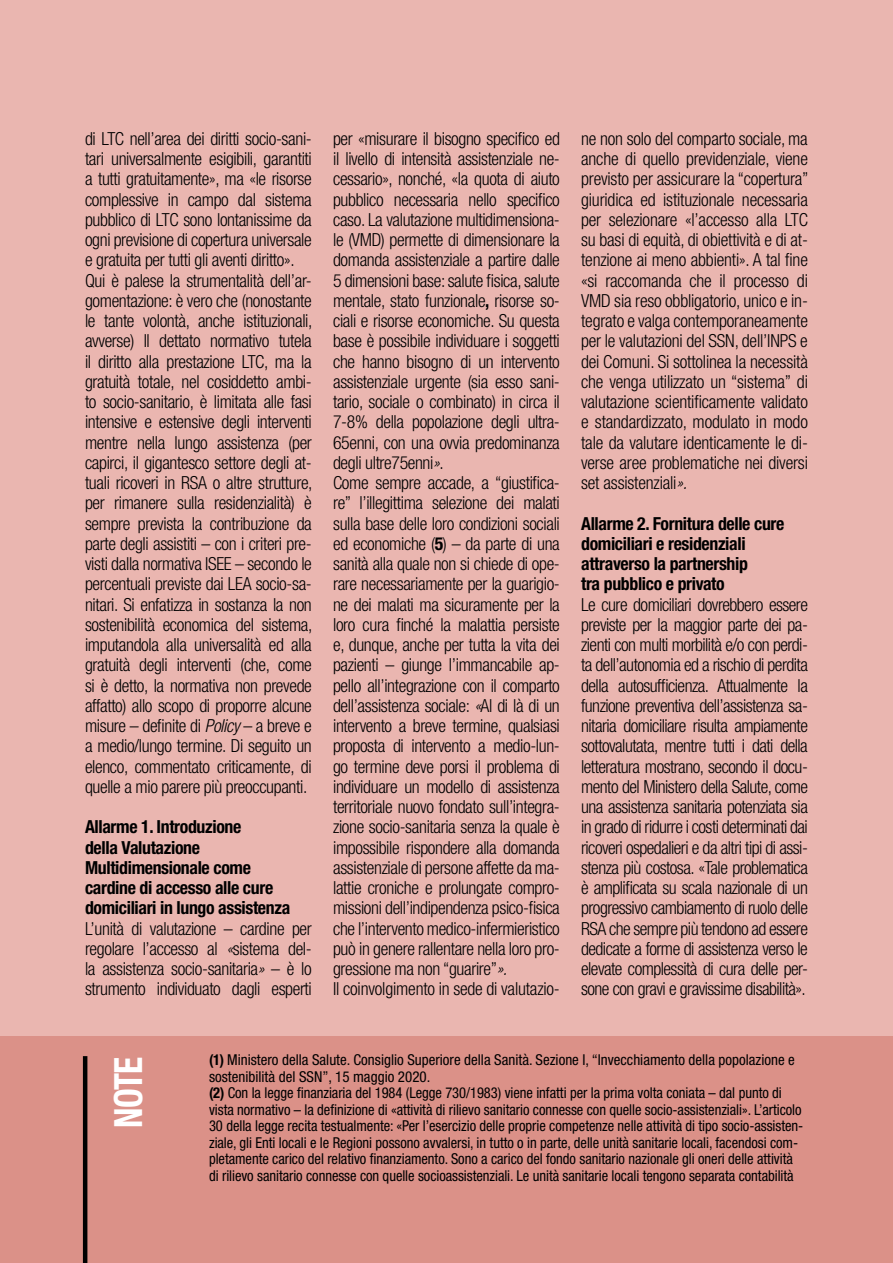
<style>
.page{position:relative;width:893px;height:1263px;background:#eab6b0}
.page>*{position:absolute;margin:0;border:0;box-sizing:border-box;transform-origin:0 0}
.t1{font:700 condensed 39px "Helvetica Neue LT Std";color:#fff;scale:.91 1}
.t2{font:300 condensed 18px/20.2px "Helvetica Neue LT Std";letter-spacing:-.02em;color:#000;text-align:justify}
.t3{font:700 condensed 18px/20.2px "Helvetica Neue LT Std";letter-spacing:-.02em;color:#000}
.t4{font:condensed 15px/16.5px "Helvetica Neue LT Std";letter-spacing:-.005em;color:#000}
.s1{font-style:italic}
.s2{font-weight:700}
</style>
<div class="page">
<div style="left:0;top:1036px;width:893px;height:227px;background:#db9188"></div>
<hr style="left:83px;top:1056px;width:4px;height:207px;background:#000">
<p class="t2" style="left:85px;top:128px;width:229px;text-align:left">di LTC nell’area dei diritti socio-sani&shy;tari universalmente esigibili, garantiti a tutti gratuitamente», ma «le risorse complessive in campo dal sistema pubblico di LTC sono lontanissime da ogni previsione di copertura universale e gratuita per tutti gli aventi diritto».<br>Qui è palese la strumentalità dell’ar&shy;gomentazione: è vero che (nonostante le tante volontà, anche istituzionali, avverse) Il dettato normativo tutela il diritto alla prestazione LTC, ma la gratuità totale, nel cosiddetto ambi&shy;to socio-sanitario, è limitata alle fasi intensive e estensive degli interventi mentre nella lungo assistenza (per capirci, il gigantesco settore degli at&shy;tuali ricoveri in RSA o altre strutture, per rimanere sulla residenzialità) è sempre prevista la contribuzione da parte degli assistiti – con i criteri pre&shy;visti dalla normativa ISEE – secondo le percentuali previste dai LEA socio-sa&shy;nitari. Si enfatizza in sostanza la non sostenibilità economica del sistema, imputandola alla universalità ed alla gratuità degli interventi (che, come si è detto, la normativa non prevede affatto) allo scopo di proporre alcune misure – definite di <span class="s1">Policy</span> – a breve e a medio/lungo termine. Di seguito un elenco, commentato criticamente, di quelle a mio parere più preoccupanti.</p>
<p class="t3" style="left:85px;top:817px;width:207px">Allarme 1. Introduzione<br>della Valutazione<br>Multidimensionale come cardine di accesso alle cure domiciliari in lungo assistenza</p>
<p class="t2" style="left:85px;top:918px;width:228px">L’unità di valutazione – cardine per regolare l’accesso al <span class="s1">«</span>sistema del&shy;la assistenza socio-sanitaria<span class="s1">»</span> – è lo strumento individuato dagli esperti</p>
<p class="t2" style="left:333px;top:128px;width:228px;text-align:left">per «misurare il bisogno specifico ed il livello di intensità assistenziale ne&shy;cessario», nonché, «la quota di aiuto pubblico necessaria nello specifico caso. La valutazione multidimensiona&shy;le (VMD) permette di dimensionare la domanda assistenziale a partire dalle 5 dimensioni base: salute fisica, salute mentale, stato funzionale<span class="s2">,</span> risorse so&shy;ciali e risorse economiche. Su questa base è possibile individuare i soggetti che hanno bisogno di un intervento assistenziale urgente (sia esso sani&shy;tario, sociale o combinato) in circa il 7-8% della popolazione degli ultra-65enni, con una ovvia predominanza degli ultre75enni<span class="s1">»</span>.<br>Come sempre accade, a “giustifica&shy;re” l’illegittima selezione dei malati sulla base delle loro condizioni sociali ed economiche (<span class="s2">5</span>) – da parte di una sanità alla quale non si chiede di ope&shy;rare necessariamente per la guarigio&shy;ne dei malati ma sicuramente per la loro cura finché la malattia persiste e, dunque, anche per tutta la vita dei pazienti – giunge l’immancabile ap&shy;pello all’integrazione con il comparto dell’assistenza sociale: <span class="s1">«</span>Al di là di un intervento a breve termine, qualsiasi proposta di intervento a medio-lun&shy;go termine deve porsi il problema di individuare un modello di assistenza territoriale nuovo fondato sull’integra&shy;zione socio-sanitaria senza la quale è impossibile rispondere alla domanda assistenziale di persone affette da ma&shy;lattie croniche e prolungate compro&shy;missioni dell’indipendenza psico-fisica che l’intervento medico-infermieristico può in genere rallentare nella loro pro&shy;gressione ma non “guarire”<span class="s1">».<br></span>Il coinvolgimento in sede di valutazio-</p>
<p class="t2" style="left:581px;top:128px;width:229px">ne non solo del comparto sociale, ma anche di quello previdenziale, viene previsto per assicurare la “copertura” giuridica ed istituzionale necessaria per selezionare «l’accesso alla LTC su basi di equità, di obiettività e di at&shy;tenzione ai meno abbienti». A tal fine «si raccomanda che il processo di VMD sia reso obbligatorio, unico e in&shy;tegrato e valga contemporaneamente per le valutazioni del SSN, dell’INPS e dei Comuni. Si sottolinea la necessità che venga utilizzato un “sistema” di valutazione scientificamente validato e standardizzato, modulato in modo tale da valutare identicamente le di&shy;verse aree problematiche nei diversi set assistenziali<span class="s1">».</span></p>
<p class="t3" style="left:581px;top:513px;width:205px">Allarme 2. Fornitura delle cure domiciliari e residenziali attraverso la partnership<br>tra pubblico e privato</p>
<p class="t2" style="left:581px;top:594px;width:228px">Le cure domiciliari dovrebbero essere previste per la maggior parte dei pa&shy;zienti con multi morbilità e/o con perdi&shy;ta dell’autonomia ed a rischio di perdita della autosufficienza. Attualmente la funzione preventiva dell’assistenza sa&shy;nitaria domiciliare risulta ampiamente sottovalutata, mentre tutti i dati della letteratura mostrano, secondo il docu&shy;mento del Ministero della Salute, come una assistenza sanitaria potenziata sia in grado di ridurre i costi determinati dai ricoveri ospedalieri e da altri tipi di assi&shy;stenza più costosa. «Tale problematica è amplificata su scala nazionale di un progressivo cambiamento di ruolo delle RSA che sempre più tendono ad essere dedicate a forme di assistenza verso le elevate complessità di cura delle per&shy;sone con gravi e gravissime disabilità».</p>
<h1 class="t1" style="left:105px;top:1128px;width:77px;rotate:-90deg">note</h1>
<p class="t4" style="left:209px;top:1052px;width:596px"><span class="s2">(1)</span> Ministero della Salute. Consiglio Superiore della Sanità. Sezione I, “Invecchiamento della popolazione e sostenibilità del SSN”, 15 maggio 2020.<br><span class="s2">(2)</span> Con la legge finanziaria del 1984 (Legge 730/1983) viene infatti per la prima volta coniata – dal punto di vista normativo – la definizione di «attività di rilievo sanitario connesse con quelle socio-assistenziali». L’articolo 30 della legge recita testualmente: «Per l’esercizio delle proprie competenze nelle attività di tipo socio-assisten&shy;ziale, gli Enti locali e le Regioni possono avvalersi, in tutto o in parte, delle unità sanitarie locali, facendosi com&shy;pletamente carico del relativo finanziamento. Sono a carico del fondo sanitario nazionale gli oneri delle attività di rilievo sanitario connesse con quelle socioassistenziali. Le unità sanitarie locali tengono separata contabilità</p>
</div>
